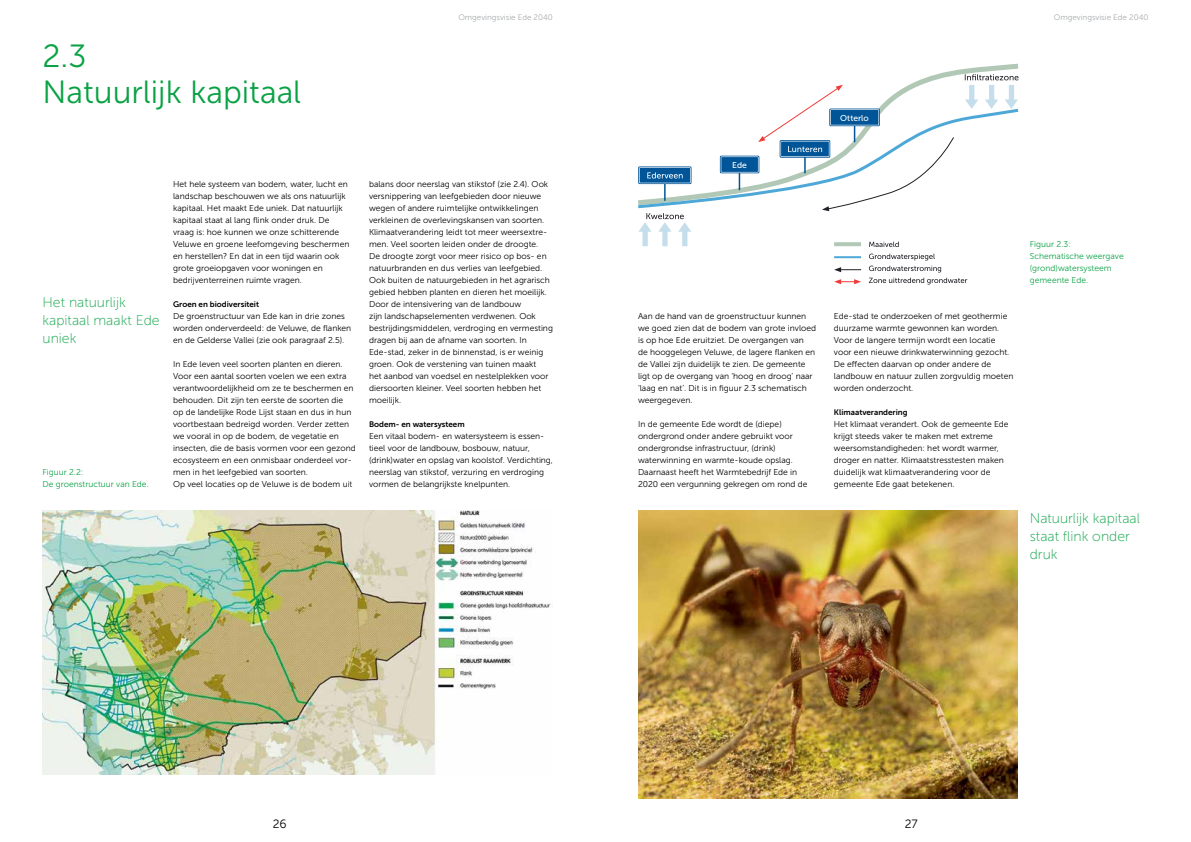
<style>
.page{position:relative;width:1191px;height:842px;background:#fff}
.page>*{position:absolute;margin:0;border:0;box-sizing:border-box;transform-origin:0 0}
.t1{font:32px/36px "Museo Sans 300";color:#0aa245}
.Qoute{font:14px/18px "Museo Sans 100";color:#0aa245}
.t2{font:12px "Museo Sans 300";color:#000}
.alinea{font:8.5px/12px "Museo Sans 300";color:#000}
.Bijschrift{font:8.5px/12px "Museo Sans 300";color:#0aa245}
.t3{font:8.5px "Museo Sans 500";color:#fff}
.t4{font:8px "Museo Sans 700";color:#000}
.t5{font:8px "Museo Sans 300";color:#a7aaae}
</style>
<div class="page">
<img style="left:43px;top:511px;width:507px;height:264px">
<img style="left:638px;top:511px;width:379px;height:288px">
<svg style="left:938px;top:64px;width:80px;height:10px"></svg>
<svg style="left:869px;top:254px;width:98px;height:31px"></svg>
<hr style="left:834px;top:256px;width:27px;height:2px;background:#4da8d8">
<svg style="left:834px;top:267px;width:27px;height:5px"></svg>
<svg style="left:834px;top:279px;width:27px;height:5px"></svg>
<svg style="left:638px;top:74px;width:380px;height:173px"></svg>
<svg style="left:829px;top:109px;width:51px;height:17px"></svg>
<svg style="left:830px;top:109px;width:49px;height:16px"></svg>
<div style="left:830px;top:110px;width:48px;height:15px;background:#005598"></div>
<h2 class="t1" style="left:43px;top:38px;width:260px">2.3<br>Natuurlijk kapitaal</h2>
<p class="t5" style="left:458px;top:13px;width:96px">Omgevingsvisie Ede 2040</p>
<p class="t5" style="left:1053px;top:13px;width:96px">Omgevingsvisie Ede 2040</p>
<p class="t3" style="left:840px;top:113px;width:30px">Otterlo</p>
<p class="Qoute" style="left:43px;top:293px;width:118px">Het natuurlijk kapitaal maakt Ede uniek</p>
<p class="Bijschrift" style="left:43px;top:466px;width:42px">Figuur 2.2:</p>
<p class="Bijschrift" style="left:43px;top:478px;width:108px">De groenstructuur van Ede.</p>
<p class="alinea" style="left:173px;top:178px;width:178px">Het hele systeem van bodem, water, lucht en landschap beschouwen we als ons natuurlijk kapitaal. Het maakt Ede uniek. Dat natuurlijk kapitaal staat al lang flink onder druk. De vraag is: hoe kunnen we onze schitterende Veluwe en groene leefomgeving beschermen en herstellen? En dat in een tijd waarin ook grote groeiopgaven voor woningen en bedrijventerreinen ruimte vragen.</p>
<h5 class="t4" style="left:173px;top:299px;width:87px">Groen en biodiversiteit</h5>
<p class="alinea" style="left:173px;top:310px;width:180px">De groenstructuur van Ede kan in drie zones worden onderverdeeld: de Veluwe, de flanken en de Gelderse Vallei (zie ook paragraaf 2.5).</p>
<p class="alinea" style="left:173px;top:358px;width:184px">In Ede leven veel soorten planten en dieren.<br>Voor een aantal soorten voelen we een extra verantwoordelijkheid om ze te beschermen en behouden. Dit zijn ten eerste de soorten die<br>op de landelijke Rode Lijst staan en dus in hun voortbestaan bedreigd worden. Verder zetten we vooral in op de bodem, de vegetatie en insecten, die de basis vormen voor een gezond ecosysteem en een onmisbaar onderdeel vor&shy;men in het leefgebied van soorten.</p>
<p class="alinea" style="left:173px;top:478px;width:181px">Op veel locaties op de Veluwe is de bodem uit</p>
<p class="alinea" style="left:369px;top:178px;width:181px">balans door neerslag van stikstof (zie 2.4). Ook versnippering van leefgebieden door nieuwe wegen of andere ruimtelijke ontwikkelingen verkleinen de overlevingskansen van soorten.<br>Klimaatverandering leidt tot meer weersextre&shy;men. Veel soorten leiden onder de droogte.<br>De droogte zorgt voor meer risico op bos- en natuurbranden en dus verlies van leefgebied.</p>
<p class="alinea" style="left:369px;top:274px;width:185px">Ook buiten de natuurgebieden in het agrarisch gebied hebben planten en dieren het moeilijk.<br>Door de intensivering van de landbouw<br>zijn landschapselementen verdwenen. Ook bestrijdingsmiddelen, verdroging en vermesting dragen bij aan de afname van soorten. In Ede-stad, zeker in de binnenstad, is er weinig groen. Ook de verstening van tuinen maakt<br>het aanbod van voedsel en nestelplekken voor diersoorten kleiner. Veel soorten hebben het moeilijk.</p>
<h5 class="t4" style="left:369px;top:419px;width:97px">Bodem- en watersysteem</h5>
<p class="alinea" style="left:369px;top:430px;width:185px">Een vitaal bodem- en watersysteem is essen&shy;tieel voor de landbouw, bosbouw, natuur, (drink)water en opslag van koolstof. Verdichting, neerslag van stikstof, verzuring en verdroging vormen de belangrijkste knelpunten.</p>
<p class="t3" style="left:732px;top:160px;width:16px">Ede</p>
<p class="alinea" style="left:638px;top:310px;width:180px">Aan de hand van de groenstructuur kunnen we goed zien dat de bodem van grote invloed is op hoe Ede eruitziet. De overgangen van<br>de hooggelegen Veluwe, de lagere flanken en de Vallei zijn duidelijk te zien. De gemeente ligt op de overgang van ‘hoog en droog’ naar ‘laag en nat’. Dit is in figuur 2.3 schematisch weergegeven.</p>
<p class="alinea" style="left:638px;top:418px;width:171px">In de gemeente Ede wordt de (diepe) ondergrond onder andere gebruikt voor ondergrondse infrastructuur, (drink) waterwinning en warmte-koude opslag.<br>Daarnaast heeft het Warmtebedrijf Ede in 2020 een vergunning gekregen om rond de</p>
<p class="alinea" style="left:834px;top:310px;width:181px">Ede-stad te onderzoeken of met geothermie duurzame warmte gewonnen kan worden.<br>Voor de langere termijn wordt een locatie voor een nieuwe drinkwaterwinning gezocht.<br>De effecten daarvan op onder andere de landbouw en natuur zullen zorgvuldig moeten worden onderzocht.</p>
<h5 class="t4" style="left:834px;top:407px;width:75px">Klimaatverandering</h5>
<p class="alinea" style="left:834px;top:418px;width:176px">Het klimaat verandert. Ook de gemeente Ede krijgt steeds vaker te maken met extreme weersomstandigheden: het wordt warmer, droger en natter. Klimaatstresstesten maken duidelijk wat klimaatverandering voor de gemeente Ede gaat betekenen.</p>
<p class="Bijschrift" style="left:1029px;top:238px;width:42px">Figuur 2.3:</p>
<p class="Bijschrift" style="left:1029px;top:250px;width:95px">Schematische weergave (grond)watersysteem gemeente Ede.</p>
<p class="Qoute" style="left:1029px;top:509px;width:112px">Natuurlijk kapitaal staat flink onder druk</p>
<h3 class="t2" style="left:273px;top:818px;width:15px">26</h3>
<h3 class="t2" style="left:904px;top:818px;width:15px">27</h3>
</div>
